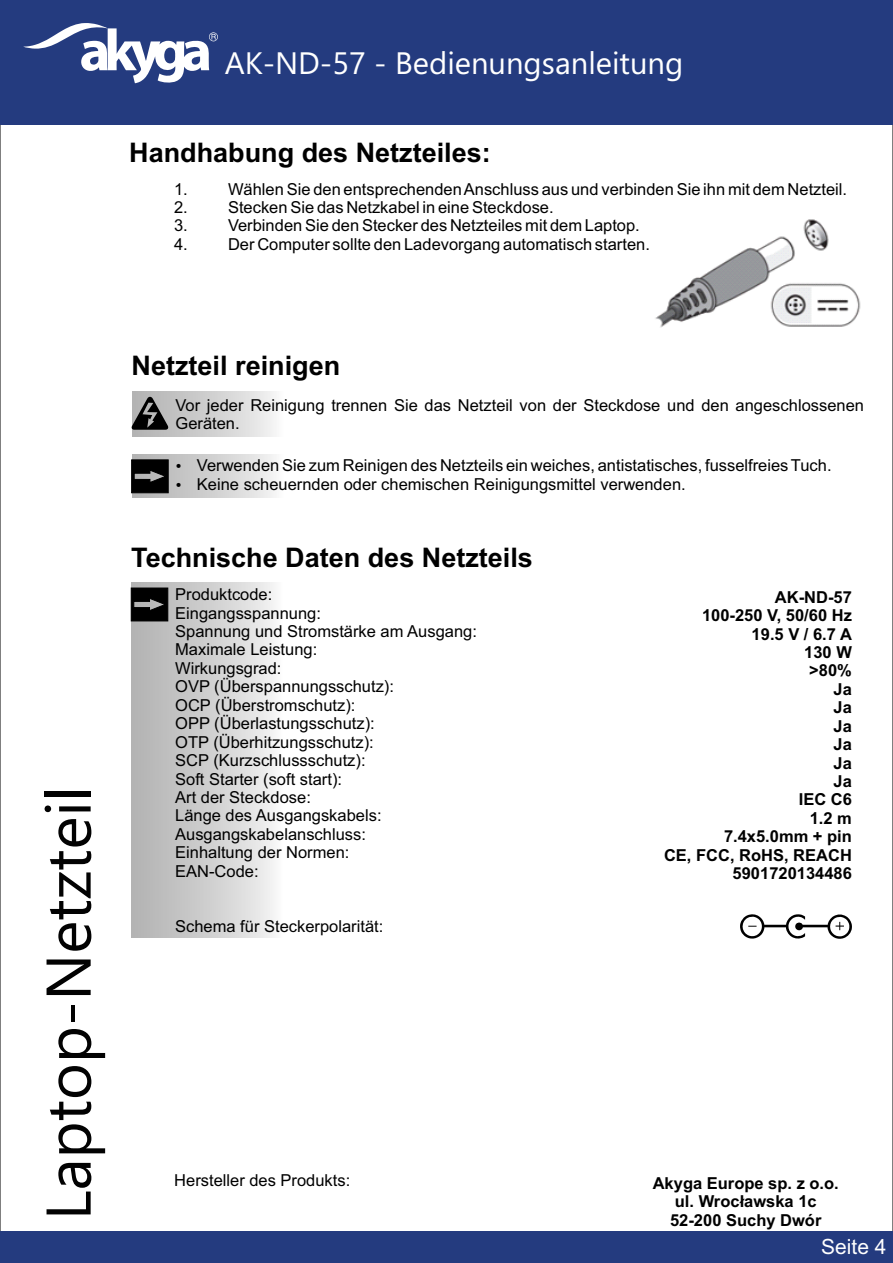
<style>
.page{position:relative;width:893px;height:1263px;background:#fff}
.page>*{position:absolute;margin:0;border:0;box-sizing:border-box;transform-origin:0 0}
.t1{font:63px "Ebrima";color:#020202}
.t2{font:31.05px "Ebrima";color:#fff}
.t3{font:700 27px "Arial";color:#000}
.t4{font:21px "Arial";color:#fff}
.t5{font:16.5px/18.5px "Arial";color:#000}
.t6{font:700 16.5px/18.5px "Arial";color:#000;text-align:center}
</style>
<div class="page">
<img style="left:655px;top:219px;width:206px;height:109px">
<div style="left:0;top:0;width:893px;height:124px;background:#243b7f"></div>
<svg style="left:23px;top:23px;width:195px;height:60px"></svg>
<div style="left:0;top:1231px;width:893px;height:31px;background:#243b7f"></div>
<div style="left:131px;top:582px;width:152px;height:355px;background:linear-gradient(to right,#aeaeae,#f3f3f3)"></div>
<svg style="left:130px;top:587px;width:39px;height:35px"></svg>
<svg style="left:740px;top:914px;width:112px;height:25px"></svg>
<div style="left:132px;top:454px;width:151px;height:44px;background:linear-gradient(to right,#aeaeae,#f3f3f3)"></div>
<svg style="left:131px;top:459px;width:38px;height:35px"></svg>
<div style="left:132px;top:392px;width:151px;height:45px;background:linear-gradient(to right,#aeaeae,#f3f3f3)"></div>
<svg style="left:132px;top:397px;width:36px;height:33px"></svg>
<svg style="left:177px;top:464px;width:4px;height:4px"></svg>
<svg style="left:177px;top:482px;width:4px;height:5px"></svg>
<h2 class="t2" style="left:225px;top:51px;width:460px">AK-ND-57 - Bedienungsanleitung</h2>
<h3 class="t3" style="left:129px;top:143px;width:363px">Handhabung des Netzteiles:</h3>
<p class="t5" style="left:174px;top:181px;width:15px">1.</p>
<p class="t5" style="left:228px;top:181px;width:621px">Wählen Sie den entsprechenden Anschluss aus und verbinden Sie ihn mit dem Netzteil.</p>
<p class="t5" style="left:174px;top:200px;width:15px">2.</p>
<p class="t5" style="left:228px;top:200px;width:327px">Stecken Sie das Netzkabel in eine Steckdose.</p>
<p class="t5" style="left:174px;top:218px;width:15px">3.</p>
<p class="t5" style="left:228px;top:218px;width:413px">Verbinden Sie den Stecker des Netzteiles mit dem Laptop.</p>
<p class="t5" style="left:174px;top:236px;width:15px">4.</p>
<p class="t5" style="left:228px;top:236px;width:423px">Der Computer sollte den Ladevorgang automatisch starten.</p>
<h1 class="t1" style="left:45px;top:1220px;width:436px;rotate:-90deg">Laptop-Netzteil</h1>
<h3 class="t3" style="left:132px;top:355px;width:210px">Netzteil reinigen</h3>
<p class="t5" style="left:175px;top:397px;width:690px">Vor jeder Reinigung trennen Sie das Netzteil von der Steckdose und den angeschlossenen<br>Geräten.</p>
<p class="t5" style="left:197px;top:458px;width:636px">Verwenden Sie zum Reinigen des Netzteils ein weiches, antistatisches, fusselfreies Tuch.<br>Keine scheuernden oder chemischen Reinigungsmittel verwenden.</p>
<h3 class="t3" style="left:131px;top:547px;width:403px">Technische Daten des Netzteils</h3>
<p class="t5" style="left:175px;top:587px;width:303px">Produktcode:<br>Eingangsspannung:<br>Spannung und Stromstärke am Ausgang:<br>Maximale Leistung:<br>Wirkungsgrad:<br>OVP (Überspannungsschutz) :<br>OCP (Überstromschutz) :<br>OPP (Überlastungsschutz) :<br>OTP (Überhitzungsschutz) :<br>SCP (Kurzschlussschutz) :<br>Soft Starter (soft start) :<br>Art der Steckdose:<br>Länge des Ausgangskabels:<br>Ausgangskabelanschluss:<br>Einhaltung der Normen:<br>EAN-Code:</p>
<p class="t5" style="left:175px;top:918px;width:210px">Schema für Steckerpolarität:</p>
<p class="t6" style="left:664px;top:589px;width:189px;text-align:right">AK-ND-57<br>100-250 V, 50/60 Hz<br>19.5 V / 6.7 A<br>130 W<br>&gt;80%<br>Ja<br>Ja<br>Ja<br>Ja<br>Ja<br>Ja<br>IEC C6<br>1.2 m<br>7.4x5.0mm + pin<br>CE, FCC, RoHS, REACH<br>5901720134486</p>
<p class="t5" style="left:174px;top:1172px;width:178px">Hersteller des Produkts:</p>
<p class="t6" style="left:653px;top:1175px;width:188px">Akyga Europe sp. z o.o. ul. Wrocławska 1c</p>
<p class="t6" style="left:670px;top:1212px;width:153px">52-200 Suchy Dwór</p>
<p class="t4" style="left:821px;top:1239px;width:67px">Seite 4</p>
</div>
